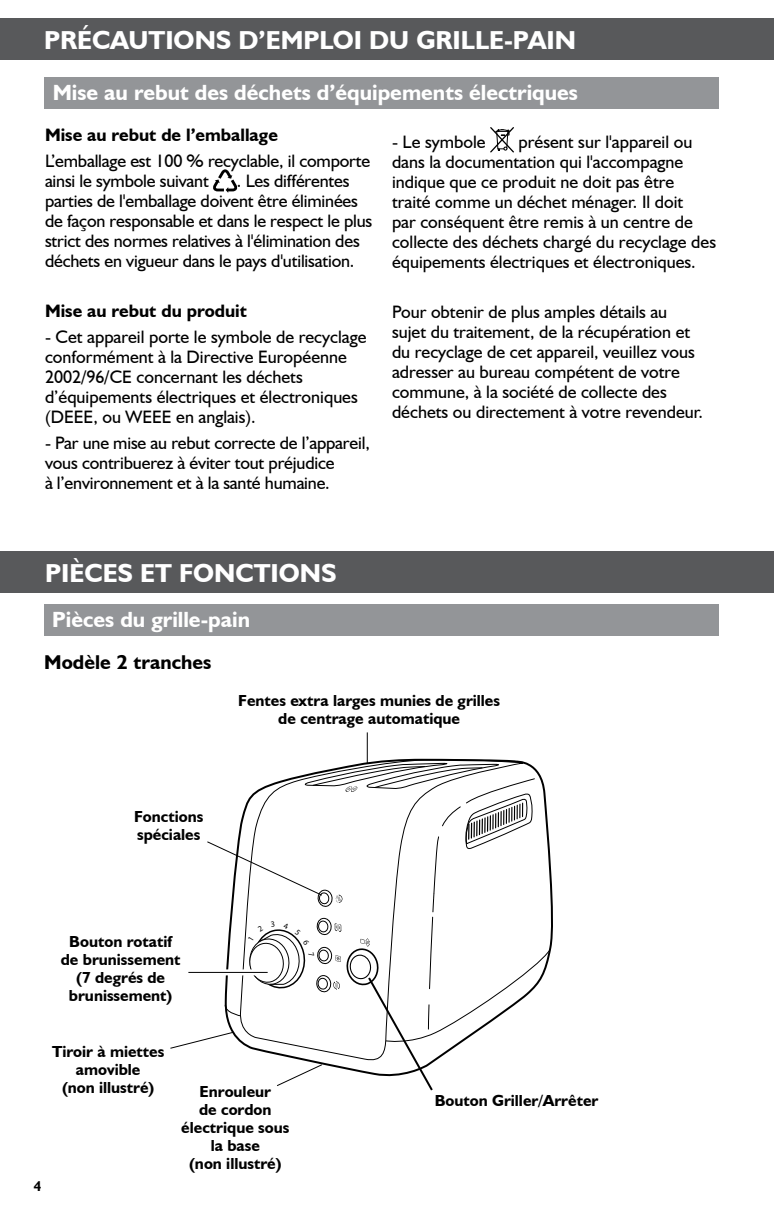
<style>
.page{position:relative;width:774px;height:1224px;background:#fff}
.page>*{position:absolute;margin:0;border:0;box-sizing:border-box;transform-origin:0 0}
.t1{font:700 26px "Humanist 521 BT";color:#fff}
.t2{font:700 22px "Humanist 521 BT";color:#fff}
.t3{font:700 20px "Humanist 521 BT";color:#000}
.t4{font:18px/20px "Humanist 521 BT";color:#000}
.t5{font:700 18px "Humanist 521 BT";color:#000}
.t6{font:700 16px/18px "Humanist 521 BT";color:#000;text-align:center}
.t7{font:700 14px "Humanist 521 BT";color:#000}
</style>
<div class="page">
<div style="left:0;top:18px;width:774px;height:42px;background:#58595b"></div>
<div style="left:44px;top:604px;width:675px;height:32px;background:#939598"></div>
<svg style="left:366px;top:732px;width:1px;height:27px"></svg>
<hr style="left:367px;top:732px;width:1px;height:40px;background:#000">
<div style="left:45px;top:77px;width:674px;height:32px;background:#939598"></div>
<svg style="left:213px;top:169px;width:24px;height:24px"></svg>
<svg style="left:490px;top:127px;width:24px;height:25px"></svg>
<div style="left:0;top:551px;width:774px;height:42px;background:#58595b"></div>
<svg style="left:170px;top:763px;width:382px;height:328px"></svg>
<h1 class="t1" style="left:44px;top:24px;width:85px">Précautions</h1>
<h1 class="t1" style="left:239px;top:24px;width:44px">d’emploi</h1>
<h1 class="t1" style="left:369px;top:24px;width:63px">du grille</h1>
<h1 class="t1" style="left:504px;top:24px;width:25px">-pain</h1>
<p class="t2" style="left:53px;top:78px;width:527px">Mise au rebut des déchets d’équipements électriques</p>
<p class="t5" style="left:45px;top:124px;width:234px">Mise au rebut de l’emballage</p>
<p class="t4" style="left:45px;top:150px;width:327px">L’emballage est 100 % recyclable, il comporte ainsi le symbole suivant</p>
<p class="t4" style="left:392px;top:132px;width:326px;text-indent:127px">présent sur l'appareil ou dans la documentation qui l'accompagne indique que ce produit ne doit pas être traité comme un déchet ménager. Il doit<br>par conséquent être remis à un centre de collecte des déchets chargé du recyclage des équipements électriques et électroniques.</p>
<p class="t4" style="left:392px;top:302px;width:313px">Pour obtenir de plus amples détails au sujet du traitement, de la récupération et du recyclage de cet appareil, veuillez vous adresser au bureau compétent de votre commune, à la société de collecte des déchets ou directement à votre revendeur.</p>
<p class="t4" style="left:392px;top:132px;width:95px">- Le symbole</p>
<p class="t4" style="left:45px;top:170px;width:329px;text-indent:192px">. Les différentes parties de l'emballage doivent être éliminées de façon responsable et dans le respect le plus strict des normes relatives à l'élimination des déchets en vigueur dans le pays d'utilisation.</p>
<p class="t5" style="left:45px;top:299px;width:203px">Mise au rebut du produit</p>
<p class="t4" style="left:45px;top:326px;width:323px">- Cet appareil porte le symbole de recyclage conformément à la Directive Européenne 2002/96/CE concernant les déchets d’équipements électriques et électroniques (DEEE, ou WEEE en anglais).</p>
<p class="t4" style="left:45px;top:432px;width:326px">- Par une mise au rebut correcte de l’appareil, vous contribuerez à éviter tout préjudice<br>à l’environnement et à la santé humaine.</p>
<h1 class="t1" style="left:45px;top:557px;width:293px">PIÈCES ET FONCTIONS</h1>
<p class="t2" style="left:52px;top:605px;width:199px">Pièces du grille-pain</p>
<p class="t3" style="left:44px;top:650px;width:169px">Modèle 2 tranches</p>
<p class="t6" style="left:238px;top:691px;width:263px">Fentes extra larges munies de grilles de centrage automatique</p>
<p class="t6" style="left:134px;top:808px;width:71px;text-align:left">Fonctions spéciales</p>
<p class="t6" style="left:61px;top:932px;width:121px">Bouton rotatif de brunissement (7 degrés de brunissement)</p>
<p class="t6" style="left:52px;top:1042px;width:114px">Tiroir à miettes amovible<br>(non illustré)</p>
<p class="t7" style="left:34px;top:1178px;width:9px">4</p>
<p class="t6" style="left:181px;top:1082px;width:110px">Enrouleur<br>de cordon électrique sous la base<br>(non illustré)</p>
<p class="t6" style="left:435px;top:1091px;width:165px">Bouton Griller/Arrêter</p>
</div>
